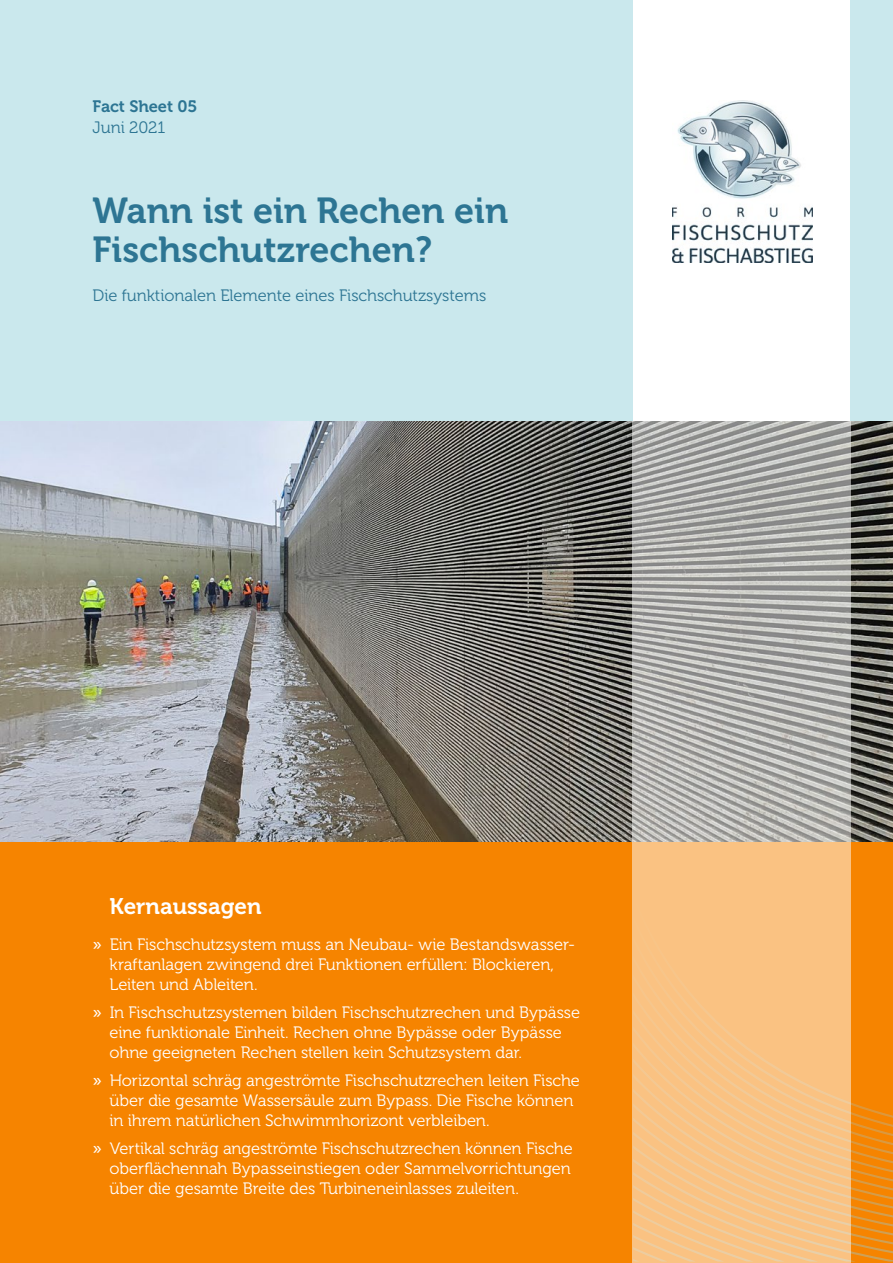
<style>
.page{position:relative;width:893px;height:1263px;background:#fff}
.page>*{position:absolute;margin:0;border:0;box-sizing:border-box;transform-origin:0 0}
.UBA_Schmutztitel{font:36px/39px "Museo 700";color:#2d7593}
.KernaussagenUebersch{font:22.5px "Museo 700";color:#fff}
.t1{font:16.5px/19.8px "Museo 300";letter-spacing:-.01em;color:#fff}
.UBA_Schmutztitel_Tex{font:16.5px "Museo 300";letter-spacing:-.005em;color:#2d7593}
.UBA_Schmutztitel_Tex-2{font:16.5px/21px "Museo 700";letter-spacing:-.005em;color:#2d7593}
.s1{font-family:"Museo 300"}
.s2{font-family:"Museo 500"}
</style>
<div class="page">
<img style="left:0;top:421px;width:893px;height:421px">
<div style="left:0;top:0;width:632px;height:421px;background:#cae8ed"></div>
<div style="left:0;top:842px;width:893px;height:421px;background:#f68400"></div>
<img style="left:850px;top:886px;width:43px;height:250px">
<div style="left:850px;top:0;width:43px;height:421px;background:#cae8ed"></div>
<svg style="left:632px;top:421px;width:218px;height:842px;background:#d3b898"></svg>
<img style="left:672px;top:100px;width:140px;height:162px">
<p class="UBA_Schmutztitel_Tex-2" style="left:93px;top:96px;width:106px">Fact Sheet 05<br><span class="s1">Juni 2021</span></p>
<p class="UBA_Schmutztitel" style="left:93px;top:191px;width:417px">Wann ist ein Rechen ein<br>Fischschutzrechen?</p>
<p class="UBA_Schmutztitel_Tex" style="left:93px;top:286px;width:395px">Die funktionalen Elemente eines Fischschutzsystems</p>
<p class="KernaussagenUebersch" style="left:110px;top:893px;width:153px">Kernaussagen</p>
<p class="t1" style="left:110px;top:935px;width:467px;text-indent:-17px"><span class="s2">»</span> Ein Fischschutzsystem muss an Neubau- wie Bestandswasser&shy;kraftanlagen zwingend drei Funktionen erfüllen: Blockieren,<br>Leiten und Ableiten.</p>
<p class="t1" style="left:110px;top:1003px;width:472px;text-indent:-17px"><span class="s2">»</span> In Fischschutzsystemen bilden Fischschutzrechen und Bypässe eine funktionale Einheit. Rechen ohne Bypässe oder Bypässe ohne geeigneten Rechen stellen kein Schutzsystem dar.</p>
<p class="t1" style="left:110px;top:1071px;width:472px;text-indent:-17px"><span class="s2">»</span> Horizontal schräg angeströmte Fischschutzrechen leiten Fische über die gesamte Wassersäule zum Bypass. Die Fische können in ihrem natürlichen Schwimmhorizont verbleiben.</p>
<p class="t1" style="left:110px;top:1139px;width:465px;text-align:justify;text-indent:-17px"><span class="s2">»</span> Vertikal schräg angeströmte Fischschutzrechen können Fische oberflächennah Bypasseinstiegen oder Sammelvorrichtungen über die gesamte Breite des Turbineneinlasses zuleiten.</p>
</div>
